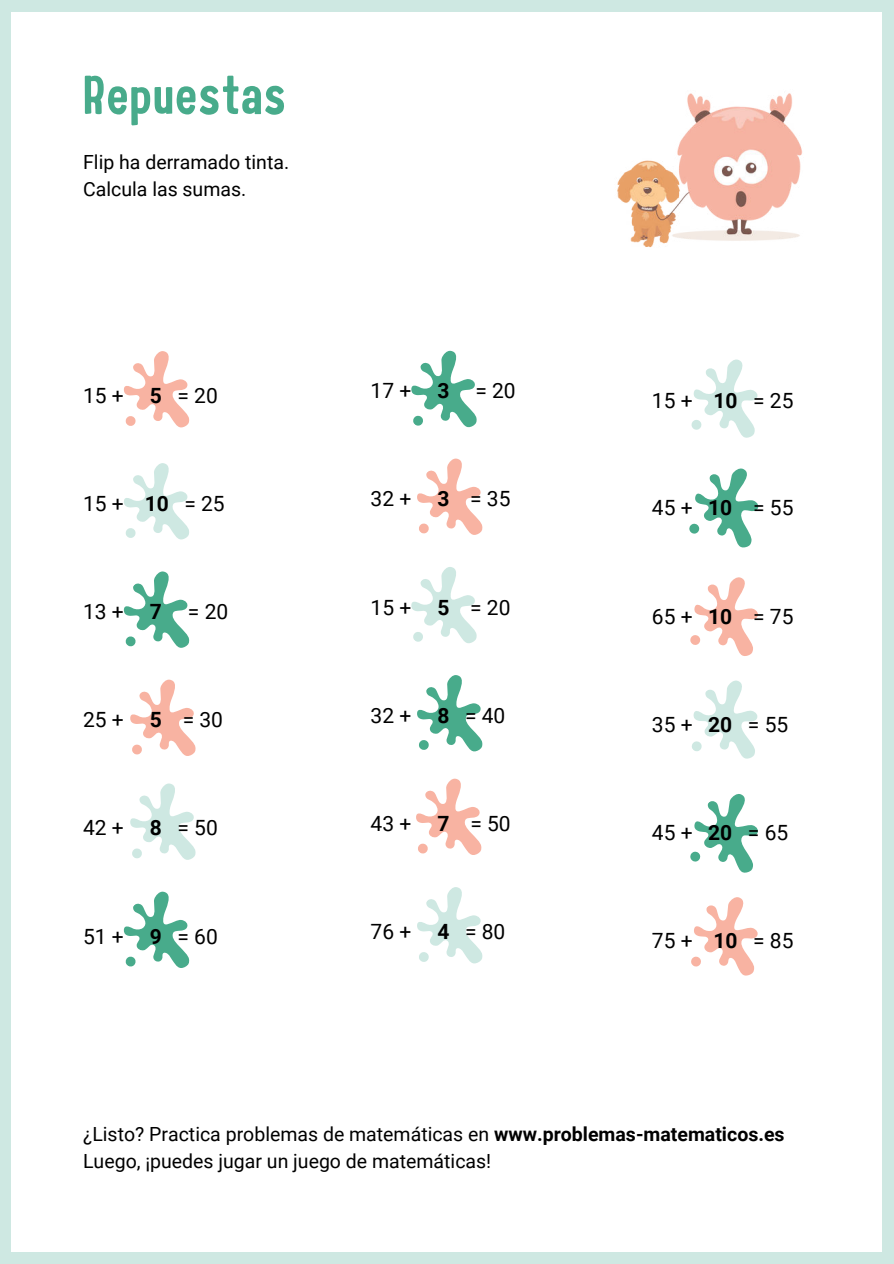
<style>
.page{position:relative;width:894px;height:1264px;background:#fff}
.page>*{position:absolute;margin:0;border:0;box-sizing:border-box;transform-origin:0 0}
.t1{font:54px "Childling";letter-spacing:.02em;color:#48ab8b}
.t2{font:21px "Roboto";color:#000}
.t3{font:19.5px/27px "Roboto";color:#000}
.s1{font-weight:700}
</style>
<div class="page">
<div style="left:0;top:0;width:893px;height:1263px;background:#cee8e2"></div>
<div style="left:11px;top:12px;width:871px;height:1239px;background:#fff"></div>
<svg style="left:124px;top:351px;width:65px;height:77px"></svg>
<svg style="left:124px;top:463px;width:65px;height:77px"></svg>
<svg style="left:124px;top:571px;width:65px;height:77px"></svg>
<svg style="left:130px;top:679px;width:66px;height:77px"></svg>
<svg style="left:130px;top:783px;width:66px;height:77px"></svg>
<svg style="left:124px;top:891px;width:65px;height:77px"></svg>
<svg style="left:411px;top:350px;width:66px;height:78px"></svg>
<svg style="left:417px;top:458px;width:65px;height:77px"></svg>
<svg style="left:411px;top:567px;width:66px;height:77px"></svg>
<svg style="left:417px;top:887px;width:65px;height:77px"></svg>
<svg style="left:691px;top:359px;width:67px;height:79px"></svg>
<svg style="left:695px;top:468px;width:64px;height:80px"></svg>
<svg style="left:688px;top:523px;width:11px;height:11px"></svg>
<svg style="left:690px;top:577px;width:68px;height:79px"></svg>
<svg style="left:692px;top:680px;width:66px;height:79px"></svg>
<svg style="left:690px;top:794px;width:68px;height:79px"></svg>
<svg style="left:691px;top:897px;width:67px;height:79px"></svg>
<svg style="left:417px;top:675px;width:65px;height:77px"></svg>
<svg style="left:416px;top:778px;width:65px;height:77px"></svg>
<img style="left:617px;top:93px;width:186px;height:155px">
<h1 class="t1" style="left:83px;top:63px;width:204px">Repuestas</h1>
<p class="t3" style="left:83px;top:148px;width:207px">Flip ha derramado tinta.<br>Calcula las sumas.</p>
<p class="t2" style="left:83px;top:381px;width:136px">15 + <span class="s1">5</span> = 20</p>
<p class="t2" style="left:370px;top:376px;width:146px">17 + <span class="s1">3</span> = 20</p>
<p class="t2" style="left:651px;top:385px;width:143px">15 + <span class="s1">10</span> = 25</p>
<p class="t2" style="left:83px;top:488px;width:143px">15 + <span class="s1">10</span> = 25</p>
<p class="t2" style="left:370px;top:484px;width:141px">32 + <span class="s1">3</span> = 35</p>
<p class="t2" style="left:651px;top:493px;width:143px">45 + <span class="s1">10</span> = 55</p>
<p class="t2" style="left:83px;top:597px;width:146px">13 + <span class="s1">7</span> = 20</p>
<p class="t2" style="left:370px;top:592px;width:141px">15 + <span class="s1">5</span> = 20</p>
<p class="t2" style="left:651px;top:601px;width:143px">65 + <span class="s1">10</span> = 75</p>
<p class="t2" style="left:83px;top:705px;width:141px">25 + <span class="s1">5</span> = 30</p>
<p class="t2" style="left:370px;top:700px;width:136px">32 + <span class="s1">8</span> = 40</p>
<p class="t2" style="left:651px;top:709px;width:138px">35 + <span class="s1">20</span> = 55</p>
<p class="t2" style="left:83px;top:813px;width:136px">42 + <span class="s1">8</span> = 50</p>
<p class="t2" style="left:370px;top:808px;width:141px">43 + <span class="s1">7</span> = 50</p>
<p class="t2" style="left:651px;top:817px;width:138px">45 + <span class="s1">20</span> = 65</p>
<p class="t2" style="left:83px;top:921px;width:136px">51 + <span class="s1">9</span> = 60</p>
<p class="t2" style="left:370px;top:916px;width:136px">76 + <span class="s1">4</span> = 80</p>
<p class="t2" style="left:651px;top:926px;width:143px">75 + <span class="s1">10</span> = 85</p>
<p class="t3" style="left:83px;top:1119px;width:702px">¿Listo? Practica problemas de matemáticas en <span class="s1">www.problemas-matematicos.es<br></span>Luego, ¡puedes jugar un juego de matemáticas!</p>
</div>
